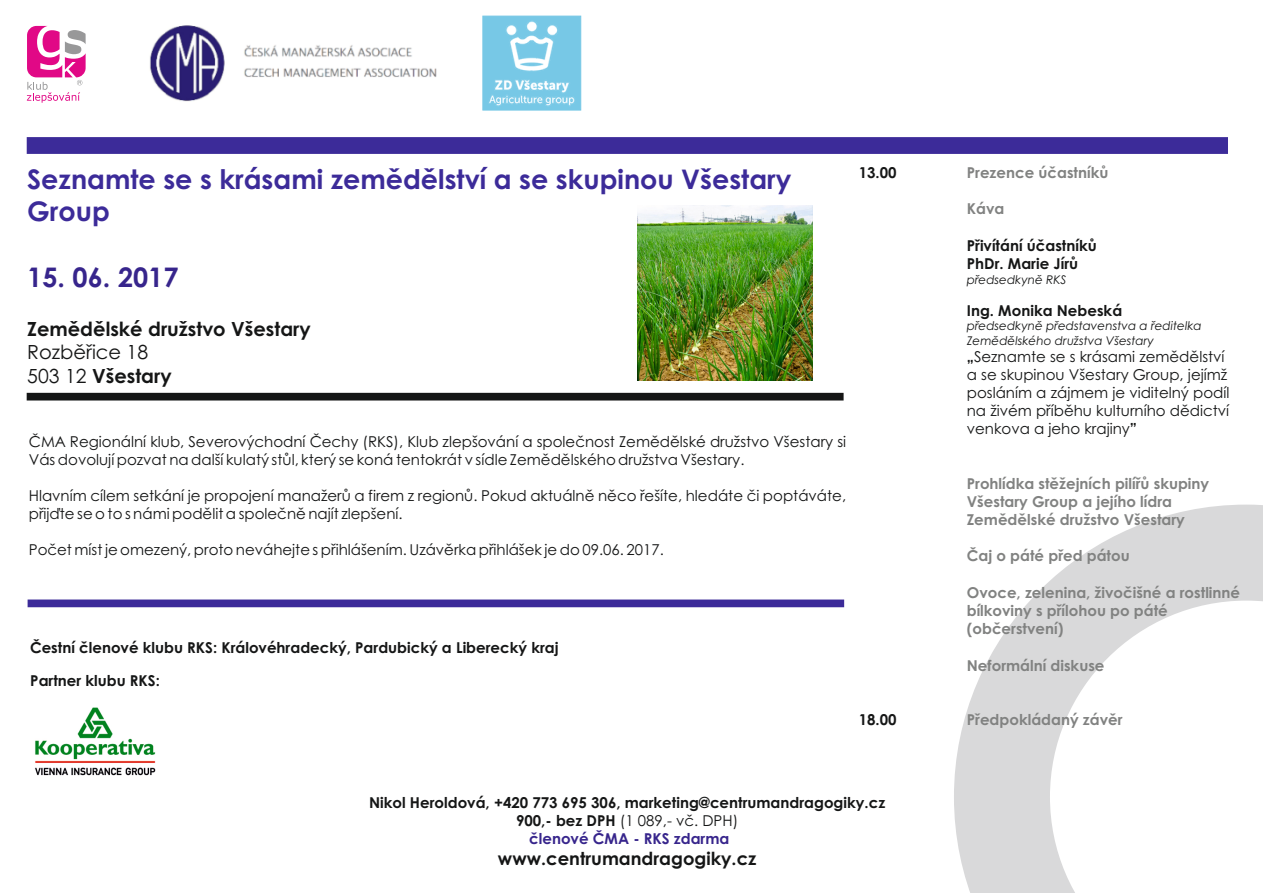
<style>
.page{position:relative;width:1263px;height:893px;background:#fff}
.page>*{position:absolute;margin:0;border:0;box-sizing:border-box;transform-origin:0 0}
.t1{font:700 27px/32.7px "Century Gothic";color:#3c2b99}
.t2{font:700 27px "Century Gothic";color:#37258c}
.t3{font:700 19.5px "Century Gothic";color:#151616}
.t4{font:19.5px/23.7px "Century Gothic";color:#151616}
.t5{font:700 18px "Century Gothic";color:#151616}
.t6{font:15px/18px "Century Gothic";color:#151616}
.t7{font:700 15px/18.1px "Century Gothic";color:#151616;text-align:center}
.t8{font:700 15px/18.1px "Century Gothic";color:#818281}
.t9{font:italic 12px/14.2px "Century Gothic";color:#151616}
.s1{font-weight:700}
.s2{font-weight:400}
.s3{color:#37258c}
</style>
<div class="page">
<svg style="left:954px;top:505px;width:309px;height:388px"></svg>
<div style="left:27px;top:137px;width:1201px;height:17px;background:#3c2b99"></div>
<div style="left:28px;top:599px;width:816px;height:8px;background:#3c2b99"></div>
<svg style="left:27px;top:26px;width:59px;height:77px"></svg>
<img style="left:150px;top:25px;width:287px;height:77px">
<img style="left:35px;top:707px;width:121px;height:69px">
<div style="left:27px;top:393px;width:816px;height:7px;background:#151616"></div>
<img style="left:482px;top:15px;width:100px;height:96px">
<img style="left:637px;top:206px;width:176px;height:175px">
<h1 class="t1" style="left:27px;top:165px;width:766px">Seznamte se s krásami zemědělství a se skupinou Všestary<br>Group</h1>
<h1 class="t2" style="left:27px;top:266px;width:153px">15. 06. 2017</h1>
<h2 class="t3" style="left:27px;top:321px;width:285px">Zemědělské družstvo Všestary</h2>
<h2 class="t4" style="left:27px;top:342px;width:146px">Rozběřice 18<br>503 12 <span class="s1">Všestary</span></h2>
<p class="t6" style="left:29px;top:434px;width:819px">ČMA Regionální klub, Severovýchodní Čechy (RKS), Klub zlepšování a společnost Zemědělské družstvo Všestary si<br>Vás dovolují pozvat na další kulatý stůl, který se koná tentokrát v sídle Zemědělského družstva Všestary.</p>
<p class="t6" style="left:29px;top:488px;width:819px">Hlavním cílem setkání je propojení manažerů a firem z regionů. Pokud aktuálně něco řešíte, hledáte či poptáváte, přijďte se o to s námi podělit a společně najít zlepšení.</p>
<p class="t6" style="left:29px;top:541px;width:636px">Počet míst je omezený, proto neváhejte s přihlášením. Uzávěrka přihlášek je do 09.06. 2017.</p>
<p class="t7" style="left:30px;top:639px;width:530px">Čestní členové klubu RKS: Královéhradecký, Pardubický a Liberecký kraj</p>
<p class="t7" style="left:30px;top:673px;width:131px">Partner klubu RKS:</p>
<p class="t7" style="left:859px;top:165px;width:39px">13.00</p>
<p class="t8" style="left:967px;top:165px;width:143px">Prezence účastníků</p>
<p class="t8" style="left:967px;top:201px;width:39px">Káva</p>
<p class="t7" style="left:967px;top:237px;width:131px;text-align:left">Přivítání účastníků<br>PhDr. Marie Jírů</p>
<p class="t9" style="left:967px;top:273px;width:101px">předsedkyně RKS</p>
<p class="t7" style="left:967px;top:302px;width:157px">Ing. Monika Nebeská</p>
<p class="t9" style="left:967px;top:320px;width:236px">předsedkyně představenstva a ředitelka<br>Zemědělského družstva Všestary</p>
<p class="t6" style="left:967px;top:349px;width:264px"><span class="s1">„</span>Seznamte se s krásami zemědělství a se skupinou Všestary Group, jejímž posláním a zájmem je viditelný podíl na živém příběhu kulturního dědictví venkova a jeho krajiny<span class="s1">”</span></p>
<p class="t8" style="left:967px;top:475px;width:244px">Prohlídka stěžejních pilířů skupiny<br>Všestary Group a jejího lídra<br>Zemědělské družstvo Všestary</p>
<p class="t8" style="left:967px;top:548px;width:164px">Čaj o páté před pátou</p>
<p class="t8" style="left:967px;top:585px;width:275px">Ovoce, zelenina, živočišné a rostlinné bílkoviny s přílohou po páté (občerstvení)</p>
<p class="t8" style="left:967px;top:657px;width:139px">Neformální diskuse</p>
<p class="t7" style="left:859px;top:712px;width:39px">18.00</p>
<p class="t8" style="left:967px;top:712px;width:157px">Předpokládaný závěr</p>
<p class="t7" style="left:369px;top:794px;width:517px">Nikol Heroldová, +420 773 695 306, marketing@centrumandragogiky.cz<br>900,- bez DPH <span class="s2">(1 089,- vč. DPH)<br></span><span class="s3">členové ČMA - RKS zdarma</span></p>
<p class="t5" style="left:498px;top:852px;width:260px">www.centrumandragogiky.cz</p>
</div>
